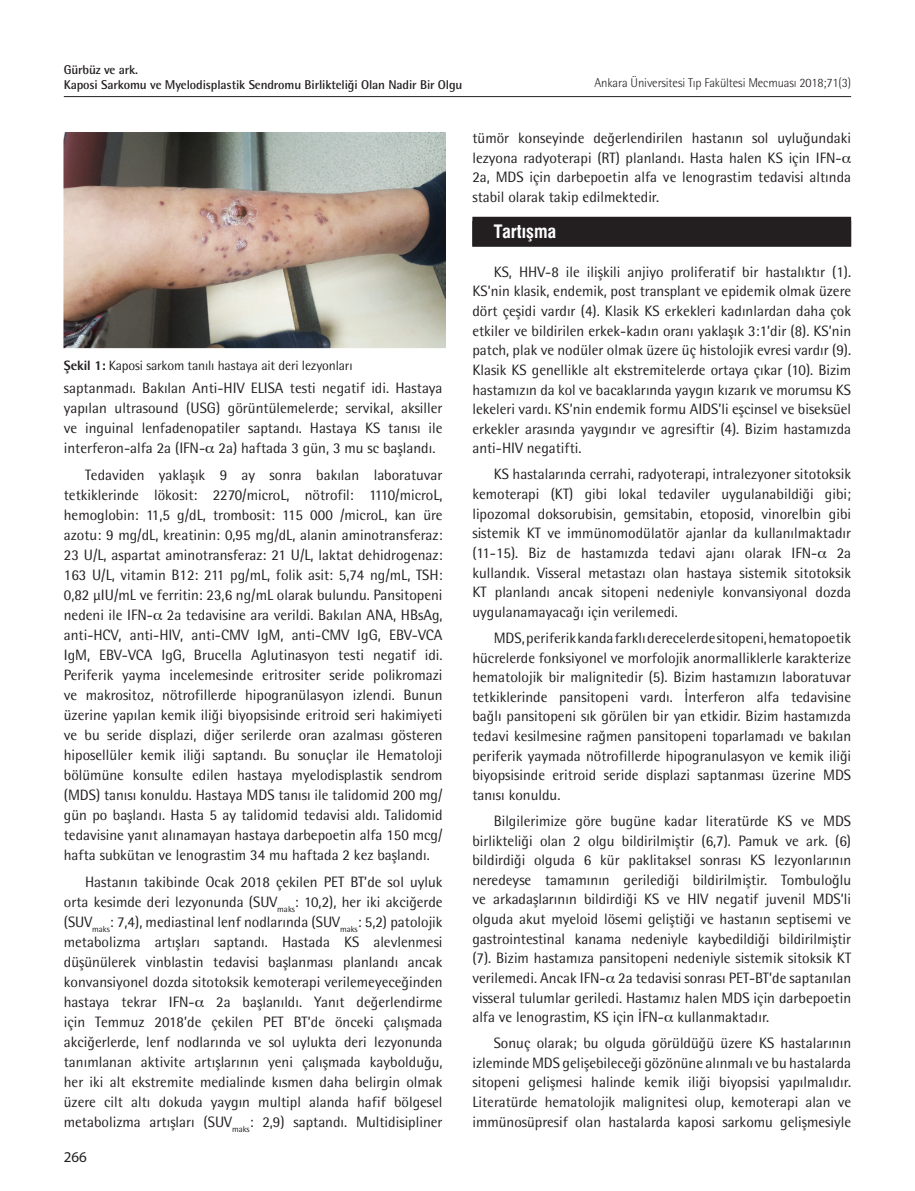
<style>
.page{position:relative;width:915px;height:1191px;background:#fff}
.page>*{position:absolute;margin:0;border:0;box-sizing:border-box;transform-origin:0 0}
.t1{font:18px "Swiss Condensed Bold Tr";color:#fff}
.t2{font:15px/19.6px "Rotis Semi Sans Std";color:#231f20;text-align:justify}
.t3{font:15px "Myriad Pro";color:#231f20}
.t4{font:13.5px "Rotis Semi Sans Std";letter-spacing:-.01em;color:#231f20}
.t5{font:700 12.75px/15px "Rotis Semi Sans Std";letter-spacing:-.01em;color:#231f20}
.t6{font:300 12.75px "Rotis Semi Sans Std";letter-spacing:-.01em;color:#231f20}
.s1{font-weight:800}
</style>
<div class="page">
<hr style="left:64px;top:96px;width:786px;height:1px;background:#231f20">
<div style="left:472px;top:217px;width:378px;height:29px;background:#231f20"></div>
<img style="left:64px;top:133px;width:381px;height:215px">
<p class="t5" style="left:64px;top:62px;width:400px">Gürbüz ve ark.<br>Kaposi Sarkomu ve Myelodisplastik Sendromu Birlikteliği Olan Nadir Bir Olgu</p>
<p class="t6" style="left:594px;top:76px;width:258px">Ankara Üniversitesi Tıp Fakültesi Mecmuası 2018;71(3)</p>
<p class="t4" style="left:64px;top:358px;width:290px"><span class="s1">Şekil 1:</span> Kaposi sarkom tanılı hastaya ait deri lezyonları</p>
<p class="t2" style="left:64px;top:378px;width:380px">saptanmadı. Bakılan Anti-HIV ELISA testi negatif idi. Hastaya yapılan ultrasound (USG) görüntülemelerde; servikal, aksiller ve inguinal lenfadenopatiler saptandı. Hastaya KS tanısı ile interferon-alfa 2a (IFN- 2a) haftada 3 gün, 3 mu sc başlandı.</p>
<p class="t2" style="left:64px;top:464px;width:380px;text-indent:21px">Tedaviden yaklaşık 9 ay sonra bakılan laboratuvar tetkiklerinde lökosit: 2270/microL, nötrofil: 1110/microL, hemoglobin: 11,5 g/dL, trombosit: 115 000 /microL, kan üre azotu: 9 mg/dL, kreatinin: 0,95 mg/dL, alanin aminotransferaz:<br>23 U/L, aspartat aminotransferaz: 21 U/L, laktat dehidrogenaz:<br>163 U/L, vitamin B12: 211 pg/mL, folik asit: 5,74 ng/mL, TSH:<br>0,82 µIU/mL ve ferritin: 23,6 ng/mL olarak bulundu. Pansitopeni nedeni ile IFN- 2a tedavisine ara verildi. Bakılan ANA, HBsAg, anti-HCV, anti-HIV, anti-CMV IgM, anti-CMV IgG, EBV-VCA IgM, EBV-VCA IgG, Brucella Aglutinasyon testi negatif idi.<br>Periferik yayma incelemesinde eritrositer seride polikromazi ve makrositoz, nötrofillerde hipogranülasyon izlendi. Bunun üzerine yapılan kemik iliği biyopsisinde eritroid seri hakimiyeti ve bu seride displazi, diğer serilerde oran azalması gösteren hiposellüler kemik iliği saptandı. Bu sonuçlar ile Hematoloji bölümüne konsulte edilen hastaya myelodisplastik sendrom (MDS) tanısı konuldu. Hastaya MDS tanısı ile talidomid 200 mg/ gün po başlandı. Hasta 5 ay talidomid tedavisi aldı. Talidomid tedavisine yanıt alınamayan hastaya darbepoetin alfa 150 mcg/ hafta subkütan ve lenograstim 34 mu haftada 2 kez başlandı.</p>
<p class="t2" style="left:64px;top:871px;width:380px;line-height:20.1px;text-indent:21px">Hastanın takibinde Ocak 2018 çekilen PET BT’de sol uyluk orta kesimde deri lezyonunda (SUV<sub>maks</sub>: 10,2), her iki akciğerde (SUV<sub>maks</sub>: 7,4), mediastinal lenf nodlarında (SUV<sub>maks</sub>: 5,2) patolojik metabolizma artışları saptandı. Hastada KS alevlenmesi düşünülerek vinblastin tedavisi başlanması planlandı ancak konvansiyonel dozda sitotoksik kemoterapi verilemeyeceğinden hastaya tekrar IFN-</p>
<p class="t2" style="left:64px;top:991px;width:380px;text-indent:152px">2a başlanıldı. Yanıt değerlendirme için Temmuz 2018’de çekilen PET BT’de önceki çalışmada akciğerlerde, lenf nodlarında ve sol uylukta deri lezyonunda tanımlanan aktivite artışlarının yeni çalışmada kaybolduğu, her iki alt ekstremite medialinde kısmen daha belirgin olmak üzere cilt altı dokuda yaygın multipl alanda hafif bölgesel metabolizma artışları (SUV<sub>maks</sub>: 2,9) saptandı. Multidisipliner</p>
<p class="t3" style="left:64px;top:1147px;width:25px">266</p>
<p class="t2" style="left:472px;top:128px;width:380px;text-align:left">tümör konseyinde değerlendirilen hastanın sol uyluğundaki lezyona radyoterapi (RT) planlandı. Hasta halen KS için IFN-2a, MDS için darbepoetin alfa ve lenograstim tedavisi altında stabil olarak takip edilmektedir.</p>
<p class="t1" style="left:493px;top:221px;width:64px">Tartışma</p>
<p class="t2" style="left:472px;top:262px;width:380px;text-indent:21px">KS, HHV-8 ile ilişkili anjiyo proliferatif bir hastalıktır (1).<br>KS’nin klasik, endemik, post transplant ve epidemik olmak üzere dört çeşidi vardır (4). Klasik KS erkekleri kadınlardan daha çok etkiler ve bildirilen erkek-kadın oranı yaklaşık 3:1’dir (8). KS’nin patch, plak ve nodüler olmak üzere üç histolojik evresi vardır (9).<br>Klasik KS genellikle alt ekstremitelerde ortaya çıkar (10). Bizim hastamızın da kol ve bacaklarında yaygın kızarık ve morumsu KS lekeleri vardı. KS’nin endemik formu AIDS’li eşcinsel ve biseksüel erkekler arasında yaygındır ve agresiftir (4). Bizim hastamızda anti-HIV negatifti.</p>
<p class="t2" style="left:472px;top:464px;width:380px;text-indent:21px">KS hastalarında cerrahi, radyoterapi, intralezyoner sitotoksik kemoterapi (KT) gibi lokal tedaviler uygulanabildiği gibi; lipozomal doksorubisin, gemsitabin, etoposid, vinorelbin gibi sistemik KT ve immünomodülatör ajanlar da kullanılmaktadır (11-15). Biz de hastamızda tedavi ajanı olarak IFN-</p>
<p class="t2" style="left:472px;top:543px;width:380px;text-indent:364px">2a kullandık. Visseral metastazı olan hastaya sistemik sitotoksik KT planlandı ancak sitopeni nedeniyle konvansiyonal dozda uygulanamayacağı için verilemedi.</p>
<p class="t2" style="left:472px;top:628px;width:380px;text-indent:21px">MDS, periferik kanda farklı derecelerde sitopeni, hematopoetik hücrelerde fonksiyonel ve morfolojik anormalliklerle karakterize hematolojik bir malignitedir (5). Bizim hastamızın laboratuvar tetkiklerinde pansitopeni vardı. İnterferon alfa tedavisine bağlı pansitopeni sık görülen bir yan etkidir. Bizim hastamızda tedavi kesilmesine rağmen pansitopeni toparlamadı ve bakılan periferik yaymada nötrofillerde hipogranulasyon ve kemik iliği biyopsisinde eritroid seride displazi saptanması üzerine MDS tanısı konuldu.</p>
<p class="t2" style="left:472px;top:811px;width:380px;text-indent:21px">Bilgilerimize göre bugüne kadar literatürde KS ve MDS birlikteliği olan 2 olgu bildirilmiştir (6,7). Pamuk ve ark. (6) bildirdiği olguda 6 kür paklitaksel sonrası KS lezyonlarının neredeyse tamamının gerilediği bildirilmiştir. Tombuloğlu ve arkadaşlarının bildirdiği KS ve HIV negatif juvenil MDS’li olguda akut myeloid lösemi geliştiği ve hastanın septisemi ve gastrointestinal kanama nedeniyle kaybedildiği bildirilmiştir (7). Bizim hastamıza pansitopeni nedeniyle sistemik sitoksik KT verilemedi. Ancak IFN- 2a tedavisi sonrası PET-BT’de saptanılan visseral tulumlar geriledi. Hastamız halen MDS için darbepoetin alfa ve lenograstim, KS için İFN- kullanmaktadır.</p>
<p class="t2" style="left:472px;top:1033px;width:380px;text-indent:21px">Sonuç olarak; bu olguda görüldüğü üzere KS hastalarının izleminde MDS gelişebileceği gözönüne alınmalı ve bu hastalarda sitopeni gelişmesi halinde kemik iliği biyopsisi yapılmalıdır.<br>Literatürde hematolojik malignitesi olup, kemoterapi alan ve immünosüpresif olan hastalarda kaposi sarkomu gelişmesiyle</p>
</div>
